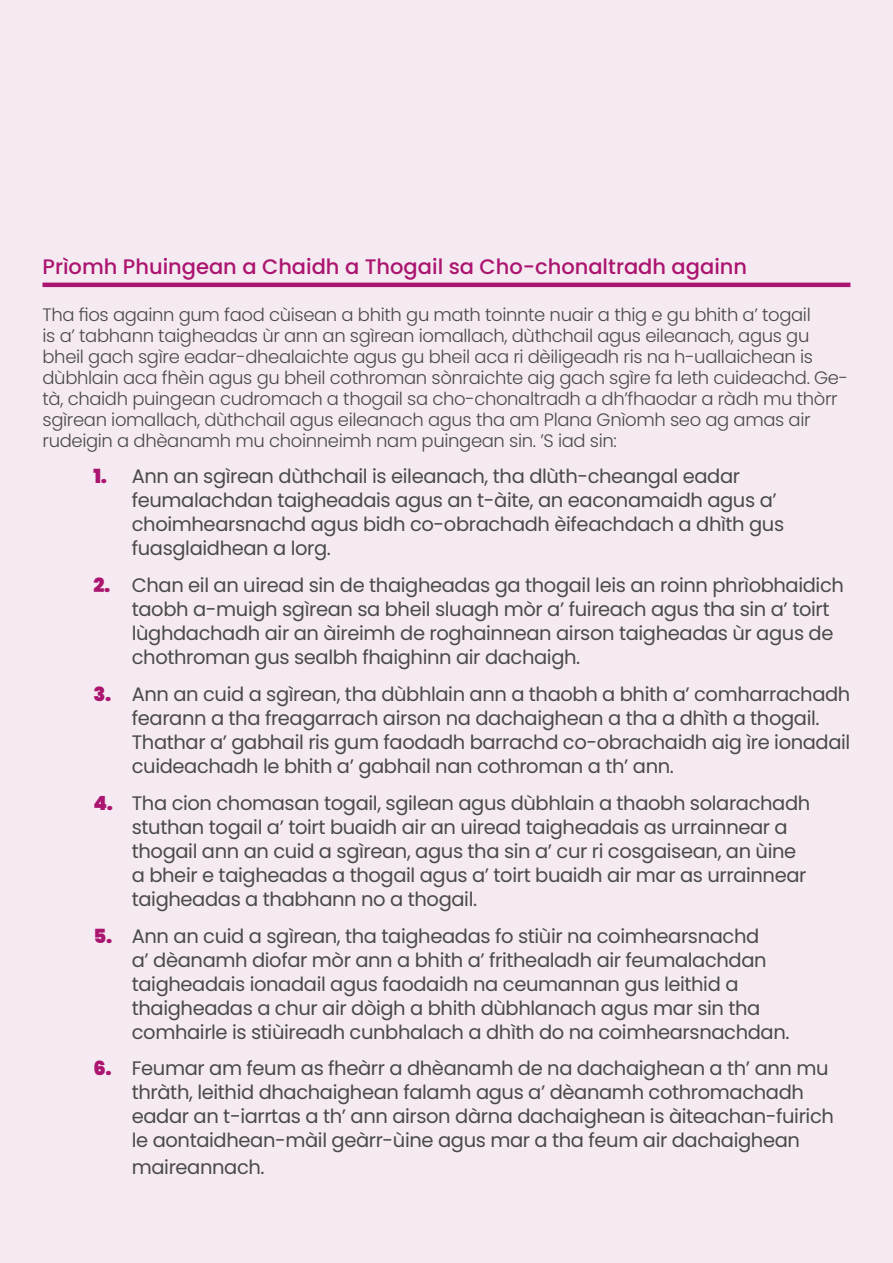
<style>
.page{position:relative;width:893px;height:1263px;background:#f5eaf2}
.page>*{position:absolute;margin:0;border:0;box-sizing:border-box;transform-origin:0 0}
.t1{font:500 21px "Poppins";color:#ab146f}
.t2{font:19.5px/24px "Poppins";letter-spacing:-.02em;color:#4a4a49}
.t3{font:300 18px/21px "Poppins";letter-spacing:-.02em;color:#4a4a49}
.s1{font-weight:900;color:#ab146f}
</style>
<div class="page">
<hr style="left:43px;top:283px;width:807px;height:4px;background:#ab146f">
<p class="t1" style="left:43px;top:255px;width:706px">Prìomh Phuingean a Chaidh a Thogail sa Cho-chonaltradh againn</p>
<p class="t3" style="left:43px;top:304px;width:807px">Tha fios againn gum faod cùisean a bhith gu math toinnte nuair a thig e gu bhith a’ togail<br>is a’ tabhann taigheadas ùr ann an sgìrean iomallach, dùthchail agus eileanach, agus gu bheil gach sgìre eadar-dhealaichte agus gu bheil aca ri dèiligeadh ris na h-uallaichean is dùbhlain aca fhèin agus gu bheil cothroman sònraichte aig gach sgìre fa leth cuideachd. Ge&shy;tà, chaidh puingean cudromach a thogail sa cho-chonaltradh a dh’fhaodar a ràdh mu thòrr sgìrean iomallach, dùthchail agus eileanach agus tha am Plana Gnìomh seo ag amas air rudeigin a dhèanamh mu choinneimh nam puingean sin. ’S iad sin:</p>
<p class="t2" style="left:132px;top:465px;width:654px;text-indent:-38px"><span class="s1">1.</span> Ann an sgìrean dùthchail is eileanach, tha dlùth-cheangal eadar feumalachdan taigheadais agus an t-àite, an eaconamaidh agus a’ choimhearsnachd agus bidh co-obrachadh èifeachdach a dhìth gus fuasglaidhean a lorg.</p>
<p class="t2" style="left:132px;top:573px;width:714px;text-indent:-38px"><span class="s1">2.</span> Chan eil an uiread sin de thaigheadas ga thogail leis an roinn phrìobhaidich taobh a-muigh sgìrean sa bheil sluagh mòr a’ fuireach agus tha sin a’ toirt lùghdachadh air an àireimh de roghainnean airson taigheadas ùr agus de chothroman gus sealbh fhaighinn air dachaigh.</p>
<p class="t2" style="left:132px;top:682px;width:720px;text-indent:-38px"><span class="s1">3.</span> Ann an cuid a sgìrean, tha dùbhlain ann a thaobh a bhith a’ comharrachadh fearann a tha freagarrach airson na dachaighean a tha a dhìth a thogail.<br>Thathar a’ gabhail ris gum faodadh barrachd co-obrachaidh aig ìre ionadail cuideachadh le bhith a’ gabhail nan cothroman a th’ ann.</p>
<p class="t2" style="left:132px;top:791px;width:680px;text-indent:-38px"><span class="s1">4.</span> Tha cion chomasan togail, sgilean agus dùbhlain a thaobh solarachadh stuthan togail a’ toirt buaidh air an uiread taigheadais as urrainnear a thogail ann an cuid a sgìrean, agus tha sin a’ cur ri cosgaisean, an ùine a bheir e taigheadas a thogail agus a’ toirt buaidh air mar as urrainnear taigheadas a thabhann no a thogail.</p>
<p class="t2" style="left:132px;top:924px;width:659px;text-indent:-38px"><span class="s1">5.</span> Ann an cuid a sgìrean, tha taigheadas fo stiùir na coimhearsnachd<br>a’ dèanamh diofar mòr ann a bhith a’ frithealadh air feumalachdan taigheadais ionadail agus faodaidh na ceumannan gus leithid a thaigheadas a chur air dòigh a bhith dùbhlanach agus mar sin tha comhairle is stiùireadh cunbhalach a dhìth do na coimhearsnachdan.</p>
<p class="t2" style="left:132px;top:1056px;width:704px;text-indent:-38px"><span class="s1">6.</span> Feumar am feum as fheàrr a dhèanamh de na dachaighean a th’ ann mu thràth, leithid dhachaighean falamh agus a’ dèanamh cothromachadh eadar an t-iarrtas a th’ ann airson dàrna dachaighean is àiteachan-fuirich le aontaidhean-màil geàrr-ùine agus mar a tha feum air dachaighean</p>
<p class="t2" style="left:132px;top:1155px;width:134px">maireannach.</p>
</div>
